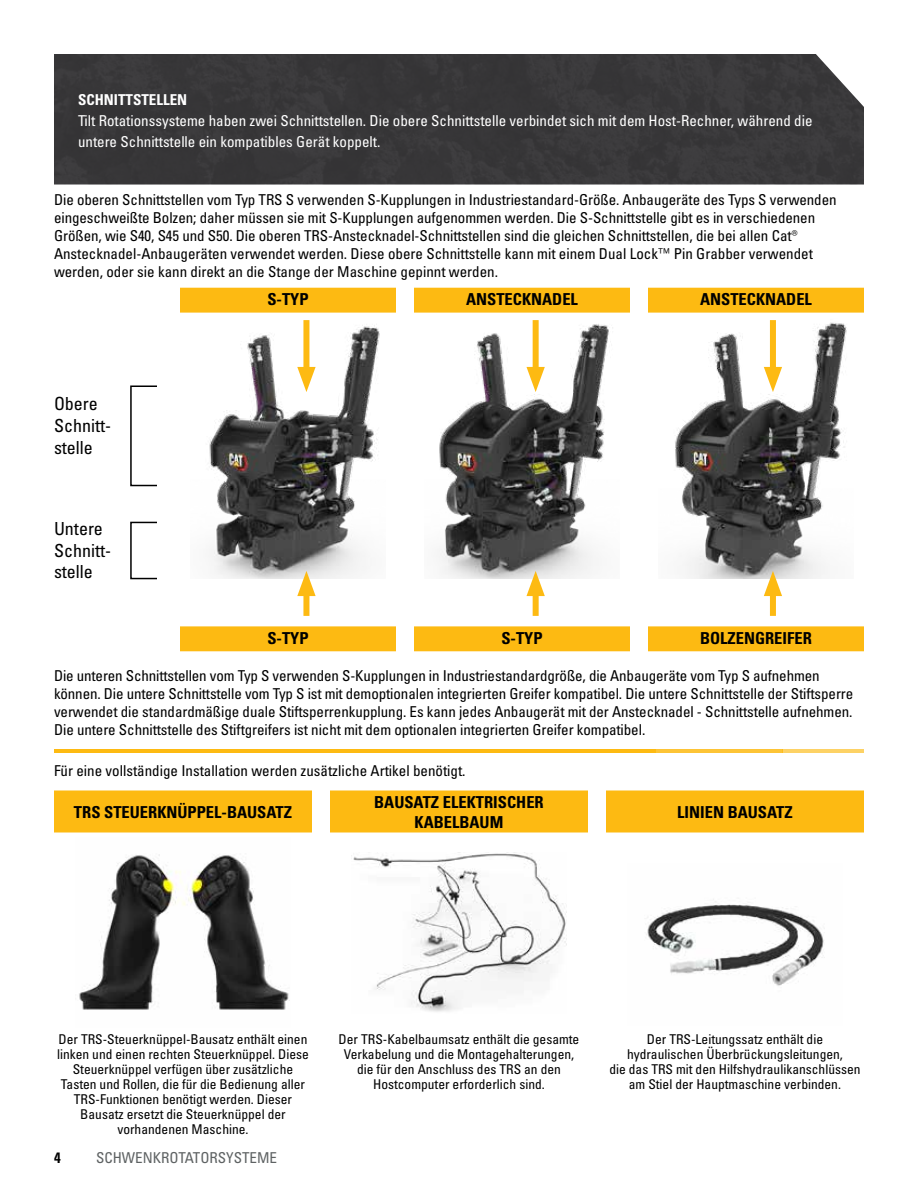
<style>
.page{position:relative;width:918px;height:1188px;background:#fff}
.page>*{position:absolute;margin:0;border:0;box-sizing:border-box;transform-origin:0 0}
.t1{font:condensed 18px/21.6px "Univers LTCYR 57";color:#000}
.t2{font:16.5px/19.8px "Univers LTCYR 67 Bold Cond";color:#000;text-align:center}
.t3{font:condensed 15px/18px "Univers LTCYR 57";letter-spacing:-.005em;color:#000}
.t4{font:condensed 15px/21px "Univers LTCYR 57";color:#fff}
.t5{font:condensed 15px "Univers LTCYR 57";color:#5e6263}
.t6{font:15px "Univers LTCYR 67 Bold Cond";color:#fff}
.t7{font:15px "Univers LTCYR 67 Bold Cond";color:#000}
.t8{font:condensed 13.5px/15px "Univers LTCYR 57";color:#000;text-align:center}
</style>
<div class="page">
<svg style="left:180px;top:288px;width:684px;height:363px"></svg>
<img style="left:190px;top:317px;width:196px;height:262px">
<img style="left:424px;top:317px;width:196px;height:262px">
<img style="left:658px;top:317px;width:196px;height:262px">
<div style="left:54px;top:54px;width:810px;height:130px;background:#383738"></div>
<hr style="left:54px;top:749px;width:601px;height:4px;background:#fdba12">
<hr style="left:654px;top:749px;width:128px;height:4px;background:#fdc436">
<hr style="left:782px;top:749px;width:82px;height:4px;background:#fdd265">
<div style="left:130px;top:386px;width:41px;height:100px;border:2px solid #000"></div>
<div style="left:130px;top:522px;width:41px;height:57px;border:2px solid #000"></div>
<div style="left:158px;top:333px;width:15px;height:261px;background:#fff"></div>
<div style="left:303px;top:586px;width:6px;height:30px;background:#fdba12"></div>
<svg style="left:297px;top:571px;width:19px;height:25px"></svg>
<div style="left:303px;top:320px;width:6px;height:57px;background:#fdba12"></div>
<svg style="left:297px;top:367px;width:19px;height:25px"></svg>
<div style="left:533px;top:586px;width:6px;height:30px;background:#fdba12"></div>
<svg style="left:526px;top:571px;width:19px;height:25px"></svg>
<div style="left:533px;top:320px;width:6px;height:57px;background:#fdba12"></div>
<svg style="left:526px;top:367px;width:19px;height:25px"></svg>
<div style="left:770px;top:586px;width:6px;height:30px;background:#fdba12"></div>
<svg style="left:764px;top:571px;width:18px;height:25px"></svg>
<div style="left:770px;top:320px;width:6px;height:57px;background:#fdba12"></div>
<svg style="left:764px;top:367px;width:18px;height:25px"></svg>
<div style="left:54px;top:790px;width:810px;height:42px;background:#fdba12"></div>
<img style="left:79px;top:854px;width:211px;height:156px">
<img style="left:351px;top:852px;width:216px;height:160px">
<img style="left:646px;top:899px;width:179px;height:87px">
<p class="t6" style="left:78px;top:90px;width:111px">SCHNITTSTELLEN</p>
<p class="t4" style="left:78px;top:110px;width:736px">Tilt Rotationssysteme haben zwei Schnittstellen. Die obere Schnittstelle verbindet sich mit dem Host-Rechner, während die untere Schnittstelle ein kompatibles Gerät koppelt.</p>
<p class="t3" style="left:54px;top:190px;width:784px">Die oberen Schnittstellen vom Typ TRS S verwenden S-Kupplungen in Industriestandard-Größe. Anbaugeräte des Typs S verwenden eingeschweißte Bolzen; daher müssen sie mit S-Kupplungen aufgenommen werden. Die S-Schnittstelle gibt es in verschiedenen Größen, wie S40, S45 und S50. Die oberen TRS-Anstecknadel-Schnittstellen sind die gleichen Schnittstellen, die bei allen Cat® Anstecknadel-Anbaugeräten verwendet werden. Diese obere Schnittstelle kann mit einem Dual Lock™ Pin Grabber verwendet werden, oder sie kann direkt an die Stange der Maschine gepinnt werden.</p>
<p class="t1" style="left:54px;top:393px;width:59px">Obere<br>Schnitt&shy;stelle</p>
<p class="t1" style="left:54px;top:518px;width:59px">Untere<br>Schnitt&shy;stelle</p>
<p class="t2" style="left:267px;top:289px;width:43px">S-TYP</p>
<p class="t2" style="left:466px;top:289px;width:113px">ANSTECKNADEL</p>
<p class="t2" style="left:700px;top:289px;width:113px">ANSTECKNADEL</p>
<p class="t2" style="left:267px;top:628px;width:43px">S-TYP</p>
<p class="t2" style="left:501px;top:628px;width:43px">S-TYP</p>
<p class="t2" style="left:700px;top:628px;width:113px">BOLZENGREIFER</p>
<p class="t3" style="left:54px;top:666px;width:801px">Die unteren Schnittstellen vom Typ S verwenden S-Kupplungen in Industriestandardgröße, die Anbaugeräte vom Typ S aufnehmen können. Die untere Schnittstelle vom Typ S ist mit demoptionalen integrierten Greifer kompatibel. Die untere Schnittstelle der Stiftsperre verwendet die standardmäßige duale Stiftsperrenkupplung. Es kann jedes Anbaugerät mit der Anstecknadel - Schnittstelle aufnehmen.<br>Die untere Schnittstelle des Stiftgreifers ist nicht mit dem optionalen integrierten Greifer kompatibel.</p>
<p class="t3" style="left:54px;top:761px;width:413px">Für eine vollständige Installation werden zusätzliche Artikel benötigt.</p>
<p class="t2" style="left:74px;top:802px;width:220px">TRS STEUERKNÜPPEL-BAUSATZ</p>
<p class="t2" style="left:374px;top:792px;width:171px">BAUSATZ ELEKTRISCHER<br>KABELBAUM</p>
<p class="t2" style="left:677px;top:802px;width:117px">LINIEN BAUSATZ</p>
<p class="t8" style="left:57px;top:1032px;width:253px">Der TRS-Steuerknüppel-Bausatz enthält einen linken und einen rechten Steuerknüppel. Diese Steuerknüppel verfügen über zusätzliche Tasten und Rollen, die für die Bedienung aller TRS-Funktionen benötigt werden. Dieser Bausatz ersetzt die Steuerknüppel der vorhandenen Maschine.</p>
<p class="t8" style="left:339px;top:1032px;width:242px">Der TRS-Kabelbaumsatz enthält die gesamte Verkabelung und die Montagehalterungen, die für den Anschluss des TRS an den Hostcomputer erforderlich sind.</p>
<p class="t8" style="left:609px;top:1032px;width:253px">Der TRS-Leitungssatz enthält die hydraulischen Überbrückungsleitungen,<br>die das TRS mit den Hilfshydraulikanschlüssen am Stiel der Hauptmaschine verbinden.</p>
<p class="t7" style="left:54px;top:1148px;width:8px">4</p>
<p class="t5" style="left:96px;top:1148px;width:183px">SCHWENKROTATORSYSTEME</p>
</div>
